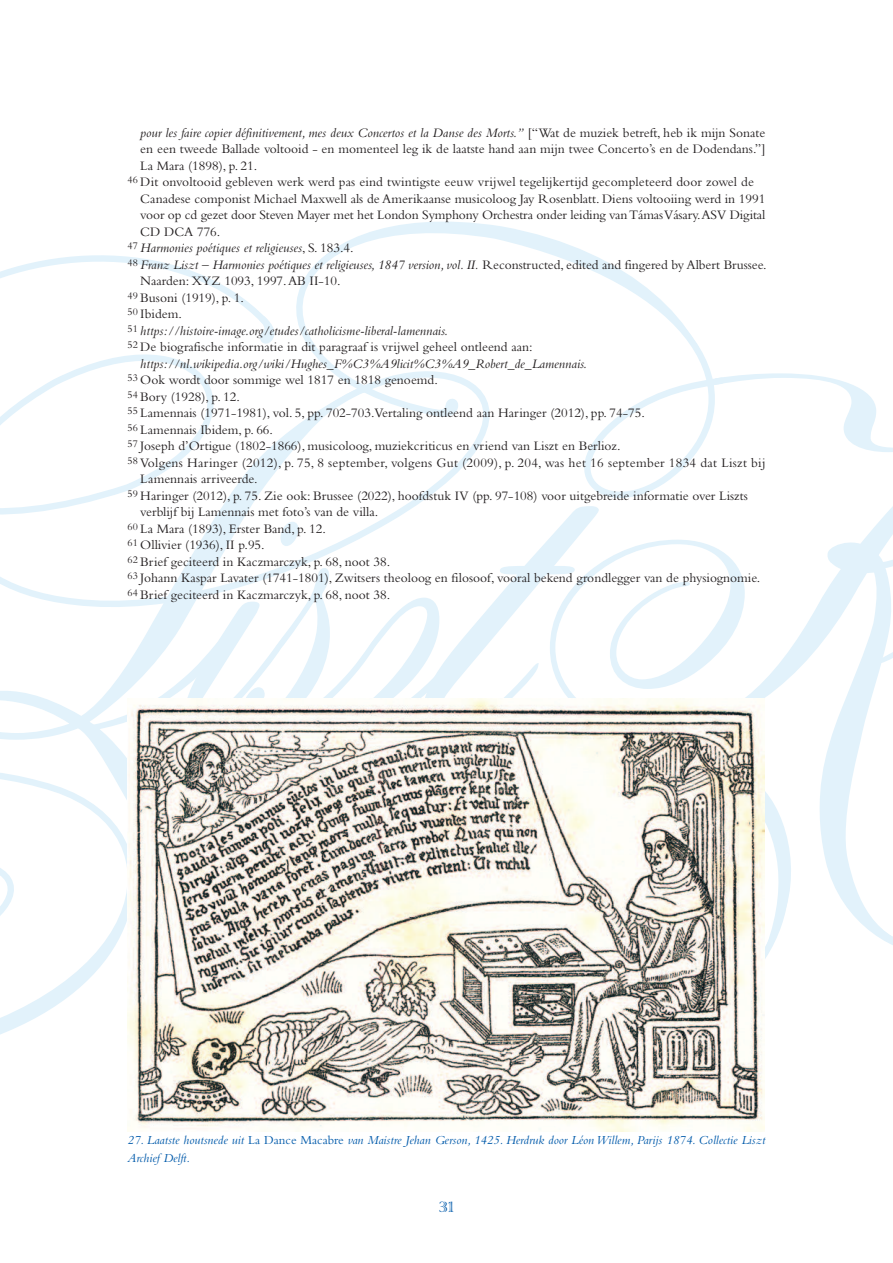
<style>
.page{position:relative;width:893px;height:1263px;background:#fff}
.page>*{position:absolute;margin:0;border:0;box-sizing:border-box;transform-origin:0 0}
.t1{font:15.75px "Viva";color:#015aaa}
.t2{font:13.5px "Bembo";color:#231f20}
.t3{font:italic 13.5px "Bembo";color:#231f20}
.t4{font:13.5px "Bembo";letter-spacing:.02em;color:#231f20}
.t5{font:italic 12.75px/18px "Bembo";color:#015aaa}
.s1{font-style:normal}
</style>
<div class="page">
<svg style="left:605px;top:550px;width:21px;height:119px"></svg>
<svg style="left:0;top:255px;width:605px;height:351px"></svg>
<svg style="left:0;top:699px;width:127px;height:159px"></svg>
<svg style="left:88px;top:506px;width:511px;height:228px"></svg>
<svg style="left:626px;top:373px;width:267px;height:586px"></svg>
<svg style="left:0;top:858px;width:128px;height:184px"></svg>
<svg style="left:229px;top:255px;width:528px;height:283px"></svg>
<svg style="left:301px;top:222px;width:411px;height:168px"></svg>
<svg style="left:194px;top:613px;width:297px;height:85px"></svg>
<div style="left:128px;top:698px;width:637px;height:453px;background:#fff"></div>
<img style="left:128px;top:698px;width:636px;height:434px">
<p class="t3" style="left:140px;top:128px;width:627px">pour les faire copier définitivement, mes deux Concertos et la Danse des Morts.” <span class="s1">[“Wat de muziek betreft, heb ik mijn Sonate</span></p>
<p class="t2" style="left:140px;top:144px;width:627px">en een tweede Ballade voltooid - en momenteel leg ik de laatste hand aan mijn twee Concerto’s en de Dodendans.”]</p>
<p class="t2" style="left:140px;top:161px;width:118px">La Mara (1898), p. 21.</p>
<p class="t2" style="left:128px;top:177px;width:628px"><sup>46</sup> Dit onvoltooid gebleven werk werd pas eind twintigste eeuw vrijwel tegelijkertijd gecompleteerd door zowel de</p>
<p class="t2" style="left:140px;top:194px;width:627px">Canadese componist Michael Maxwell als de Amerikaanse musicoloog Jay Rosenblatt. Diens voltooiing werd in 1991</p>
<p class="t2" style="left:140px;top:210px;width:627px">voor op cd gezet door Steven Mayer met het London Symphony Orchestra onder leiding vanTámasVásary.ASV Digital</p>
<p class="t2" style="left:140px;top:227px;width:82px">CD DCA 776.</p>
<p class="t3" style="left:128px;top:243px;width:228px"><sup>47</sup> Harmonies poétiques et religieuses<span class="s1">, S. 183.4.</span></p>
<p class="t3" style="left:128px;top:260px;width:641px"><sup>48</sup> Franz Liszt – Harmonies poétiques et religieuses, 1847 version, vol. II. <span class="s1">Reconstructed, edited and fingered by Albert Brussee.</span></p>
<p class="t2" style="left:140px;top:276px;width:202px">Naarden: XYZ 1093, 1997.AB II-10.</p>
<p class="t2" style="left:128px;top:293px;width:118px"><sup>49</sup> Busoni (1919), p. 1.</p>
<p class="t2" style="left:128px;top:309px;width:56px"><sup>50</sup> Ibidem.</p>
<p class="t3" style="left:128px;top:326px;width:322px"><sup>51</sup> https://histoire-image.org/etudes/catholicisme-liberal-lamennais.</p>
<p class="t2" style="left:128px;top:342px;width:407px"><sup>52</sup> De biografische informatie in dit paragraaf is vrijwel geheel ontleend aan:</p>
<p class="t3" style="left:140px;top:359px;width:448px">https://nl.wikipedia.org/wiki/Hughes_F%C3%A9licit%C3%A9_Robert_de_Lamennais.</p>
<p class="t2" style="left:128px;top:375px;width:312px"><sup>53</sup> Ook wordt door sommige wel 1817 en 1818 genoemd.</p>
<p class="t2" style="left:128px;top:392px;width:114px"><sup>54</sup> Bory (1928), p. 12.</p>
<p class="t2" style="left:128px;top:408px;width:519px"><sup>55</sup> Lamennais (1971-1981), vol. 5, pp. 702-703.Vertaling ontleend aan Haringer (2012), pp. 74-75.</p>
<p class="t2" style="left:128px;top:425px;width:147px"><sup>56</sup> Lamennais Ibidem, p. 66.</p>
<p class="t2" style="left:128px;top:441px;width:494px"><sup>57</sup> Joseph d’Ortigue (1802-1866), musicoloog, muziekcriticus en vriend van Liszt en Berlioz.</p>
<p class="t4" style="left:128px;top:458px;width:639px"><sup>58</sup> Volgens Haringer (2012), p. 75, 8 september, volgens Gut (2009), p. 204, was het 16 september 1834 dat Liszt bij</p>
<p class="t2" style="left:140px;top:474px;width:119px">Lamennais arriveerde.</p>
<p class="t2" style="left:128px;top:491px;width:622px"><sup>59</sup> Haringer (2012), p. 75. Zie ook: Brussee (2022), hoofdstuk IV (pp. 97-108) voor uitgebreide informatie over Liszts</p>
<p class="t2" style="left:140px;top:507px;width:239px">verblijf bij Lamennais met foto’s van de villa.</p>
<p class="t2" style="left:128px;top:524px;width:200px"><sup>60</sup> La Mara (1893), Erster Band, p. 12.</p>
<p class="t2" style="left:128px;top:540px;width:139px"><sup>61</sup> Ollivier (1936), II p.95.</p>
<p class="t2" style="left:128px;top:557px;width:264px"><sup>62</sup> Brief geciteerd in Kaczmarczyk, p. 68, noot 38.</p>
<p class="t2" style="left:128px;top:573px;width:634px"><sup>63</sup> Johann Kaspar Lavater (1741-1801), Zwitsers theoloog en filosoof, vooral bekend grondlegger van de physiognomie.</p>
<p class="t2" style="left:128px;top:590px;width:264px"><sup>64</sup> Brief geciteerd in Kaczmarczyk, p. 68, noot 38.</p>
<p class="t5" style="left:128px;top:1132px;width:639px">27. Laatste houtsnede uit <span class="s1">La Dance Macabre</span> van Maistre Jehan Gerson, 1425. Herdruk door Léon Willem, Parijs 1874. Collectie Liszt<br>Archief Delft.</p>
<p class="t1" style="left:439px;top:1200px;width:16px">31</p>
</div>
